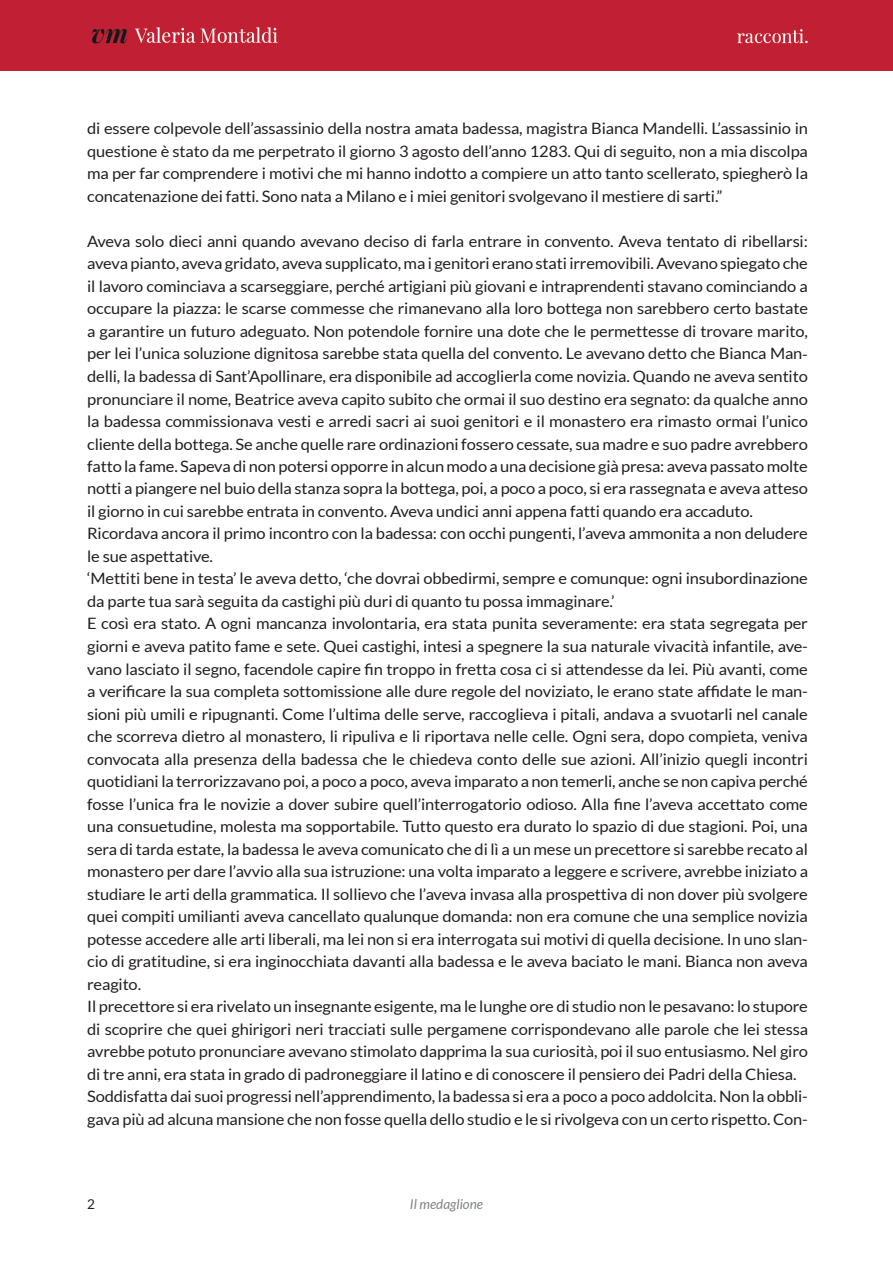
<style>
.page{position:relative;width:893px;height:1263px;background:#fff}
.page>*{position:absolute;margin:0;border:0;box-sizing:border-box;transform-origin:0 0}
.t1{font:15.6px/22.5px "Lato";letter-spacing:-.01em;color:#231f20;text-align:justify;scale:1.05 1}
.t2{font:italic 13.5px "Lato";color:#808285}
.t3{font:13.5px "Lato";color:#231f20}
</style>
<div class="page">
<div style="left:0;top:0;width:893px;height:70px;background:#c11f33"></div>
<p class="t1" style="left:87px;top:117px;width:688px">di essere colpevole dell’assassinio della nostra amata badessa, magistra Bianca Mandelli. L’assassinio in questione è stato da me perpetrato il giorno 3 agosto dell’anno 1283. Qui di seguito, non a mia discolpa ma per far comprendere i motivi che mi hanno indotto a compiere un atto tanto scellerato, spiegherò la concatenazione dei fatti. Sono nata a Milano e i miei genitori svolgevano il mestiere di sarti.”</p>
<p class="t1" style="left:87px;top:230px;width:688px;text-align:left">Aveva solo dieci anni quando avevano deciso di farla entrare in convento. Aveva tentato di ribellarsi: aveva pianto, aveva gridato, aveva supplicato, ma i genitori erano stati irremovibili. Avevano spiegato che il lavoro cominciava a scarseggiare, perché artigiani più giovani e intraprendenti stavano cominciando a occupare la piazza: le scarse commesse che rimanevano alla loro bottega non sarebbero certo bastate a garantire un futuro adeguato. Non potendole fornire una dote che le permettesse di trovare marito, per lei l’unica soluzione dignitosa sarebbe stata quella del convento. Le avevano detto che Bianca Man&shy;delli, la badessa di Sant’Apollinare, era disponibile ad accoglierla come novizia. Quando ne aveva sentito pronunciare il nome, Beatrice aveva capito subito che ormai il suo destino era segnato: da qualche anno la badessa commissionava vesti e arredi sacri ai suoi genitori e il monastero era rimasto ormai l’unico cliente della bottega. Se anche quelle rare ordinazioni fossero cessate, sua madre e suo padre avrebbero fatto la fame. Sapeva di non potersi opporre in alcun modo a una decisione già presa: aveva passato molte notti a piangere nel buio della stanza sopra la bottega, poi, a poco a poco, si era rassegnata e aveva atteso il giorno in cui sarebbe entrata in convento. Aveva undici anni appena fatti quando era accaduto.<br>Ricordava ancora il primo incontro con la badessa: con occhi pungenti, l’aveva ammonita a non deludere le sue aspettative.<br>‘Mettiti bene in testa’ le aveva detto, ‘che dovrai obbedirmi, sempre e comunque: ogni insubordinazione da parte tua sarà seguita da castighi più duri di quanto tu possa immaginare.’<br>E così era stato. A ogni mancanza involontaria, era stata punita severamente: era stata segregata per giorni e aveva patito fame e sete. Quei castighi, intesi a spegnere la sua naturale vivacità infantile, ave&shy;vano lasciato il segno, facendole capire fin troppo in fretta cosa ci si attendesse da lei. Più avanti, come a verificare la sua completa sottomissione alle dure regole del noviziato, le erano state affidate le man&shy;sioni più umili e ripugnanti. Come l’ultima delle serve, raccoglieva i pitali, andava a svuotarli nel canale che scorreva dietro al monastero, li ripuliva e li riportava nelle celle. Ogni sera, dopo compieta, veniva convocata alla presenza della badessa che le chiedeva conto delle sue azioni. All’inizio quegli incontri quotidiani la terrorizzavano poi, a poco a poco, aveva imparato a non temerli, anche se non capiva perché fosse l’unica fra le novizie a dover subire quell’interrogatorio odioso. Alla fine l’aveva accettato come una consuetudine, molesta ma sopportabile. Tutto questo era durato lo spazio di due stagioni. Poi, una sera di tarda estate, la badessa le aveva comunicato che di lì a un mese un precettore si sarebbe recato al monastero per dare l’avvio alla sua istruzione: una volta imparato a leggere e scrivere, avrebbe iniziato a studiare le arti della grammatica. Il sollievo che l’aveva invasa alla prospettiva di non dover più svolgere quei compiti umilianti aveva cancellato qualunque domanda: non era comune che una semplice novizia potesse accedere alle arti liberali, ma lei non si era interrogata sui motivi di quella decisione. In uno slan&shy;cio di gratitudine, si era inginocchiata davanti alla badessa e le aveva baciato le mani. Bianca non aveva reagito.<br>Il precettore si era rivelato un insegnante esigente, ma le lunghe ore di studio non le pesavano: lo stupore di scoprire che quei ghirigori neri tracciati sulle pergamene corrispondevano alle parole che lei stessa avrebbe potuto pronunciare avevano stimolato dapprima la sua curiosità, poi il suo entusiasmo. Nel giro di tre anni, era stata in grado di padroneggiare il latino e di conoscere il pensiero dei Padri della Chiesa.<br>Soddisfatta dai suoi progressi nell’apprendimento, la badessa si era a poco a poco addolcita. Non la obbli&shy;gava più ad alcuna mansione che non fosse quella dello studio e le si rivolgeva con un certo rispetto. Con-</p>
<p class="t3" style="left:87px;top:1196px;width:9px">2</p>
<p class="t2" style="left:410px;top:1196px;width:75px">Il medaglione</p>
</div>
